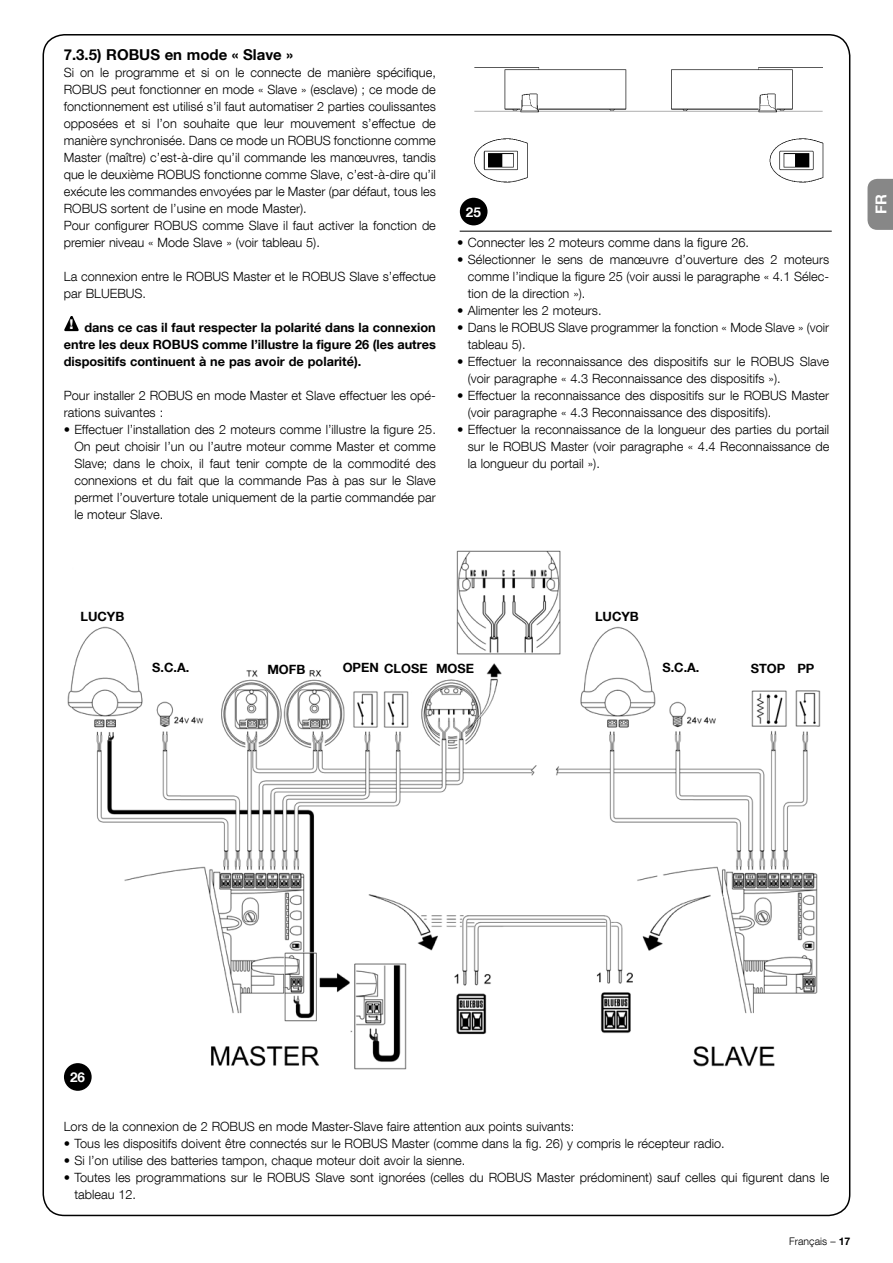
<style>
.page{position:relative;width:893px;height:1263px;background:#fff}
.page>*{position:absolute;margin:0;border:0;box-sizing:border-box;transform-origin:0 0}
.t1{font:700 15px "Helvetica Neue LT Com";color:#000}
.t2{font:700 15px "Helvetica Neue LT Com";color:#fff}
.t3{font:700 13.5px "Helvetica Neue LT Com";color:#fff}
.t4{font:300 12.75px/17px "Helvetica Neue LT Com";color:#000}
.t5{font:700 12.75px/17px "Helvetica Neue LT Com";color:#000;text-align:justify}
.t6{font:300 10.5px "Helvetica Neue LT Com";color:#000}
.s1{font-weight:700}
</style>
<div class="page">
<svg style="left:867px;top:179px;width:26px;height:51px"></svg>
<svg style="left:64px;top:316px;width:15px;height:16px"></svg>
<img style="left:465px;top:67px;width:359px;height:139px">
<div style="left:460px;top:198px;width:27px;height:27px;background:#000;border-radius:50%"></div>
<hr style="left:460px;top:231px;width:372px;height:1px;background:#000">
<img style="left:64px;top:550px;width:757px;height:523px">
<div style="left:64px;top:1063px;width:28px;height:28px;background:#000;border-radius:50%"></div>
<p class="t1" style="left:64px;top:45px;width:231px">7.3.5) ROBUS en mode « Slave »</p>
<p class="t4" style="left:64px;top:63px;width:374px">Si on le programme et si on le connecte de manière spécifique, ROBUS peut fonctionner en mode « Slave » (esclave) ; ce mode de fonctionnement est utilisé s’il faut automatiser 2 parties coulissantes opposées et si l’on souhaite que leur mouvement s’effectue de manière synchronisée. Dans ce mode un ROBUS fonctionne comme Master (maître) c’est-à-dire qu’il commande les manœuvres, tandis que le deuxième ROBUS fonctionne comme Slave, c’est-à-dire qu’il exécute les commandes envoyées par le Master (par défaut, tous les ROBUS sortent de l’usine en mode Master).<br>Pour configurer ROBUS comme Slave il faut activer la fonction de premier niveau « Mode Slave » (voir tableau 5).</p>
<p class="t4" style="left:64px;top:267px;width:374px">La connexion entre le ROBUS Master et le ROBUS Slave s’effectue par BLUEBUS.</p>
<p class="t5" style="left:64px;top:318px;width:374px;text-indent:6px"><sup>!</sup> dans ce cas il faut respecter la polarité dans la connexion entre les deux ROBUS comme l’illustre la figure 26 (les autres dispositifs continuent à ne pas avoir de polarité).</p>
<p class="t4" style="left:64px;top:386px;width:374px">Pour installer 2 ROBUS en mode Master et Slave effectuer les opé&shy;rations suivantes :</p>
<p class="t4" style="left:74px;top:420px;width:363px;text-align:justify;text-indent:-11px">• Effectuer l’installation des 2 moteurs comme l’illustre la figure 25.<br>On peut choisir l’un ou l’autre moteur comme Master et comme Slave; dans le choix, il faut tenir compte de la commodité des connexions et du fait que la commande Pas à pas sur le Slave permet l’ouverture totale uniquement de la partie commandée par le moteur Slave.</p>
<p class="t3" style="left:466px;top:203px;width:17px">25</p>
<p class="t4" style="left:457px;top:233px;width:293px">• Connecter les 2 moteurs comme dans la figure 26.</p>
<p class="t4" style="left:468px;top:250px;width:363px;text-align:justify;text-indent:-11px">• Sélectionner le sens de manœuvre d’ouverture des 2 moteurs comme l’indique la figure 25 (voir aussi le paragraphe « 4.1 Sélec&shy;tion de la direction »).</p>
<p class="t4" style="left:457px;top:301px;width:146px">• Alimenter les 2 moteurs.</p>
<p class="t4" style="left:468px;top:318px;width:363px;text-indent:-11px">• Dans le ROBUS Slave programmer la fonction « Mode Slave » (voir tableau 5).</p>
<p class="t4" style="left:468px;top:352px;width:363px;text-indent:-11px">• Effectuer la reconnaissance des dispositifs sur le ROBUS Slave (voir paragraphe « 4.3 Reconnaissance des dispositifs »).</p>
<p class="t4" style="left:468px;top:386px;width:363px;text-indent:-11px">• Effectuer la reconnaissance des dispositifs sur le ROBUS Master (voir paragraphe « 4.3 Reconnaissance des dispositifs).</p>
<p class="t4" style="left:468px;top:420px;width:363px;text-align:justify;text-indent:-11px">• Effectuer la reconnaissance de la longueur des parties du portail sur le ROBUS Master (voir paragraphe « 4.4 Reconnaissance de la longueur du portail »).</p>
<p class="t5" style="left:80px;top:607px;width:45px">LUCYB</p>
<p class="t5" style="left:595px;top:607px;width:45px">LUCYB</p>
<p class="t5" style="left:152px;top:659px;width:39px">S.C.A.</p>
<p class="t5" style="left:267px;top:660px;width:40px">MOFB</p>
<p class="t5" style="left:343px;top:659px;width:133px">OPEN CLOSE MOSE</p>
<p class="t5" style="left:662px;top:659px;width:39px">S.C.A.</p>
<p class="t5" style="left:751px;top:660px;width:65px">STOP PP</p>
<p class="t2" style="left:872px;top:214px;width:21px;rotate:-90deg">FR</p>
<p class="t3" style="left:70px;top:1069px;width:17px">26</p>
<p class="t4" style="left:64px;top:1118px;width:512px">Lors de la connexion de 2 ROBUS en mode Master-Slave faire attention aux points suivants:</p>
<p class="t4" style="left:64px;top:1135px;width:662px">• Tous les dispositifs doivent être connectés sur le ROBUS Master (comme dans la fig. 26) y compris le récepteur radio.</p>
<p class="t4" style="left:64px;top:1152px;width:403px">• Si l’on utilise des batteries tampon, chaque moteur doit avoir la sienne.</p>
<p class="t4" style="left:74px;top:1169px;width:756px;text-indent:-11px">• Toutes les programmations sur le ROBUS Slave sont ignorées (celles du ROBUS Master prédominent) sauf celles qui figurent dans le tableau 12.</p>
<p class="t6" style="left:789px;top:1235px;width:63px">Français – <span class="s1">17</span></p>
</div>
